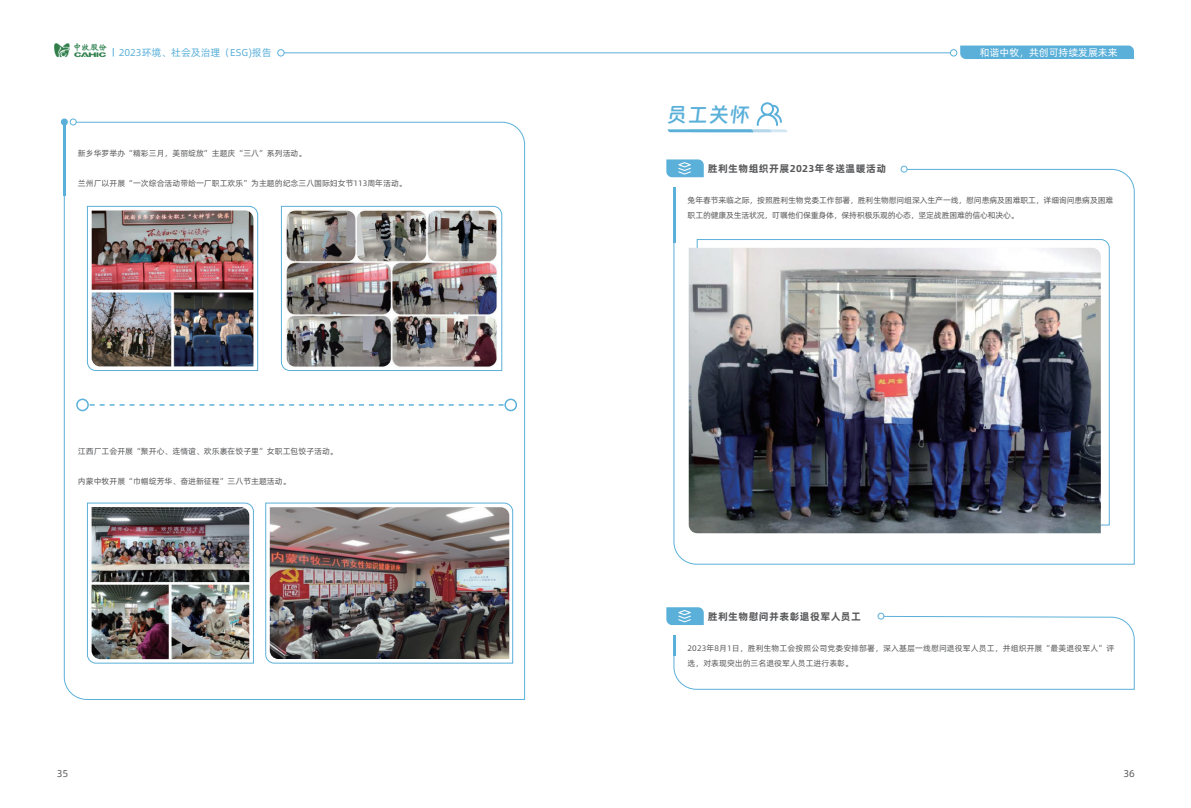
<style>
.page{position:relative;width:1191px;height:808px;background:#fff}
.page>*{position:absolute;margin:0;border:0;box-sizing:border-box;transform-origin:0 0}
.t1{font:21px "Ding Talk Jin Bu Ti";color:#5ab0d9}
.t2{font:10px "Alibaba Pu Hui Ti B";letter-spacing:.04em;color:#57585a}
.t3{font:10px "Alibaba Pu Hui Ti R";color:#5ab0d9}
.t4{font:10px "Alibaba Pu Hui Ti R";color:#fff}
.t5{font:10px "Alibaba Pu Hui Ti R";color:#57585a}
.t6{font:8px/15px "Alibaba Pu Hui Ti R";color:#57585a}
</style>
<div class="page">
<img style="left:64px;top:122px;width:461px;height:578px">
<hr style="left:63px;top:119px;width:2px;height:77px;background:#5ab0d9">
<svg style="left:61px;top:119px;width:15px;height:6px"></svg>
<div style="left:61px;top:119px;width:7px;height:6px;border:1px solid #5ab0d9;border-radius:50%"></div>
<svg style="left:87px;top:503px;width:167px;height:161px"></svg>
<img style="left:92px;top:507px;width:157px;height:152px">
<svg style="left:673px;top:169px;width:461px;height:396px"></svg>
<hr style="left:673px;top:187px;width:2px;height:56px;background:#5ab0d9">
<svg style="left:901px;top:166px;width:6px;height:6px"></svg>
<svg style="left:696px;top:239px;width:413px;height:286px"></svg>
<img style="left:688px;top:248px;width:412px;height:285px">
<svg style="left:87px;top:206px;width:171px;height:165px"></svg>
<img style="left:92px;top:210px;width:161px;height:156px">
<svg style="left:667px;top:102px;width:120px;height:30px"></svg>
<img style="left:54px;top:43px;width:53px;height:15px">
<div style="left:960px;top:46px;width:174px;height:13px;background:#5ab0d9"></div>
<hr style="left:284px;top:52px;width:667px;height:1px;background:#5ab0d9">
<div style="left:950px;top:49px;width:7px;height:7px;border:1px solid #5ab0d9;border-radius:50%"></div>
<div style="left:277px;top:49px;width:7px;height:7px;border:1px solid #5ab0d9;border-radius:50%"></div>
<svg style="left:76px;top:399px;width:441px;height:12px"></svg>
<svg style="left:666px;top:159px;width:38px;height:18px"></svg>
<svg style="left:666px;top:607px;width:468px;height:83px"></svg>
<p class="t3" style="left:119px;top:45px;width:154px">2023环境、社会及治理（ESG)报告</p>
<p class="t4" style="left:979px;top:45px;width:139px">和谐中牧，共创可持续发展未来</p>
<p class="t6" style="left:78px;top:145px;width:230px">新乡华罗举办“精彩三月，美丽绽放”主题庆“三八”系列活动。</p>
<p class="t6" style="left:78px;top:175px;width:330px">兰州厂以开展“一次综合活动带给一厂职工欢乐”为主题的纪念三八国际妇女节113周年活动。</p>
<p class="t6" style="left:78px;top:443px;width:261px">江西厂工会开展“聚开心、连情谊、欢乐裹在饺子里”女职工包饺子活动。</p>
<p class="t6" style="left:78px;top:473px;width:214px">内蒙中牧开展“巾帼绽芳华、奋进新征程”三八节主题活动。</p>
<h1 class="t1" style="left:666px;top:98px;width:85px">员工关怀</h1>
<p class="t2" style="left:708px;top:160px;width:180px">胜利生物组织开展2023年冬送温暖活动</p>
<p class="t6" style="left:687px;top:192px;width:427px">兔年春节来临之际，按照胜利生物党委工作部署，胜利生物慰问组深入生产一线，慰问患病及困难职工，详细询问患病及困难职工的健康及生活状况，叮嘱他们保重身体，保持积极乐观的心态，坚定战胜困难的信心和决心。</p>
<p class="t2" style="left:708px;top:608px;width:155px">胜利生物慰问并表彰退役军人员工</p>
<p class="t6" style="left:687px;top:640px;width:428px">2023年8月1日，胜利生物工会按照公司党委安排部署，深入基层一线慰问退役军人员工，并组织开展“最美退役军人”评选，对表现突出的三名退役军人员工进行表彰。</p>
<p class="t5" style="left:57px;top:766px;width:13px">35</p>
<p class="t5" style="left:1123px;top:766px;width:13px">36</p>
</div>
